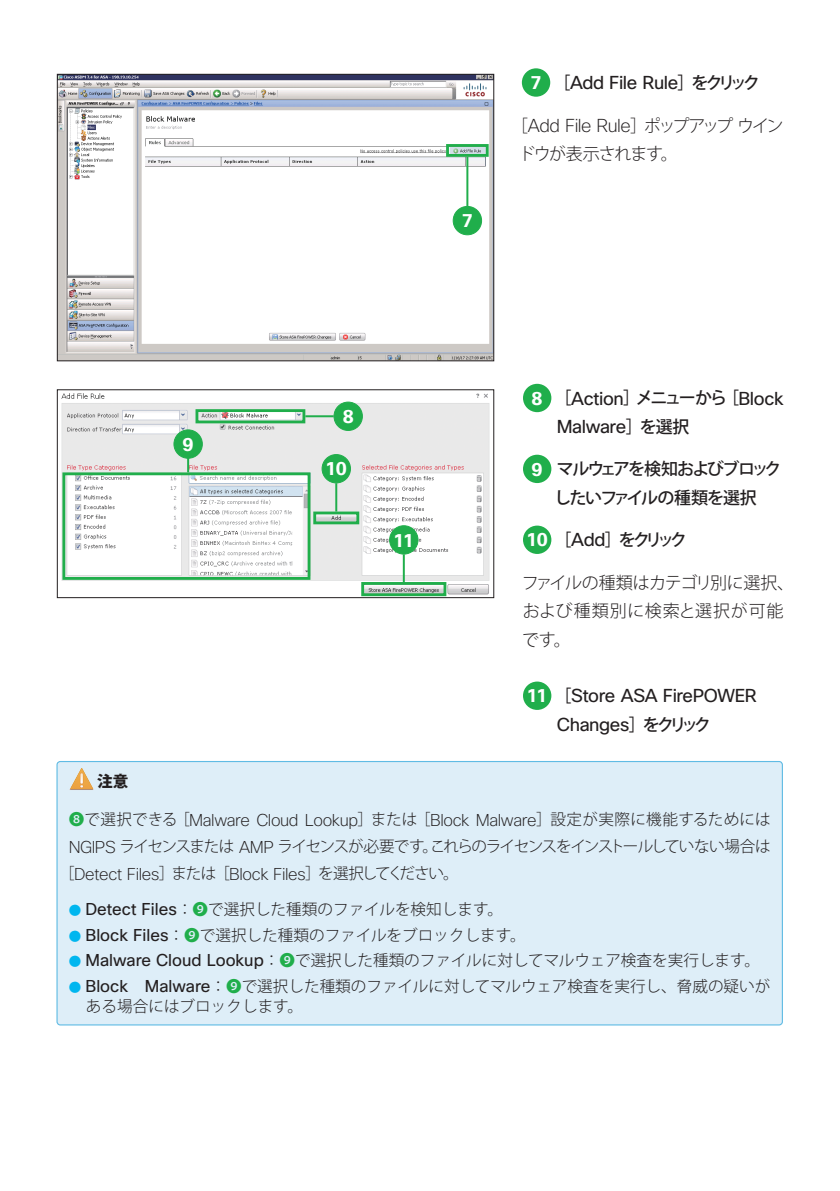
<style>
.page{position:relative;width:840px;height:1191px;background:#fff}
.page>*{position:absolute;margin:0;border:0;box-sizing:border-box;transform-origin:0 0}
.t1{font:700 18.4px "Cisco Sans";color:#fff}
.t2{font:18.2px/28.4px "Cisco Sans";letter-spacing:-.02em;color:#231f20}
.t3{font:500 17px/28.4px "Koz Go Pro";letter-spacing:-.115em;color:#231f20;text-align:center}
.t4{font:300 17px/28.4px "Koz Go Pro";letter-spacing:-.015em;color:#231f20}
.t5{font:300 17px/28.4px "Koz Go Pro";letter-spacing:-.085em;color:#231f20}
.t6{font:200 16.6px "Cisco Sans";letter-spacing:-.025em;color:#231f20}
.t7{font:300 15.6px/19.8px "Koz Go Pro";color:#231f20}
.t8{font:300 15.6px "Koz Go Pro";letter-spacing:-.1em;color:#231f20}
.t9{font:800 15.6px "Koz Go Pro";color:#231f20}
.s1{font-weight:700;font-size:18.4px;color:#fff}
.s2{font-family:"Koz Go Pro";font-weight:500;font-size:17px}
.s3{font-family:"Cisco Sans";font-weight:200;font-size:18.2px}
.s4{font-family:"Cisco Sans";font-weight:700;font-size:18.4px;color:#fff}
.s5{font-family:"Cisco Sans";font-weight:400;font-size:18.2px}
.s6{font-family:"Koz Go Pro";font-weight:300;font-size:15.6px;color:#20ae4b}
.s7{font-family:"Koz Go Pro";font-weight:300;font-size:15.6px}
.s8{font-family:"Cisco Sans";font-weight:200;font-size:16.6px}
.s9{font-size:12.4px;color:#00b6ef}
.s10{font-family:"Cisco Sans";font-weight:400;font-size:16.6px}
.s11{color:#20ae4b}
</style>
<div class="page">
<img style="left:59px;top:76px;width:433px;height:283px">
<div style="left:57px;top:74px;width:437px;height:287px;border:1px solid #231f20"></div>
<div style="left:446px;top:144px;width:42px;height:13px;border:3px solid #20ae4b"></div>
<hr style="left:466px;top:157px;width:2px;height:49px;background:#20ae4b">
<div style="left:453px;top:206px;width:28px;height:29px;background:#20ae4b;border-radius:50%"></div>
<div style="left:452px;top:206px;width:29px;height:29px;border:1px solid #20ae4b;border-radius:50%"></div>
<div style="left:521px;top:68px;width:29px;height:29px;background:#20ae4b;border-radius:50%"></div>
<img style="left:61px;top:393px;width:429px;height:203px">
<div style="left:57px;top:389px;width:437px;height:209px;border:1px solid #231f20"></div>
<div style="left:62px;top:472px;width:248px;height:108px;border:3px solid #20ae4b"></div>
<hr style="left:305px;top:415px;width:28px;height:2px;background:#20ae4b">
<div style="left:334px;top:402px;width:28px;height:28px;background:#20ae4b;border-radius:50%"></div>
<div style="left:333px;top:402px;width:29px;height:29px;border:1px solid #20ae4b;border-radius:50%"></div>
<hr style="left:335px;top:483px;width:2px;height:28px;background:#20ae4b">
<hr style="left:402px;top:554px;width:2px;height:29px;background:#20ae4b">
<hr style="left:187px;top:444px;width:2px;height:28px;background:#20ae4b">
<div style="left:322px;top:454px;width:28px;height:29px;background:#20ae4b;border-radius:50%"></div>
<div style="left:321px;top:454px;width:29px;height:29px;border:1px solid #20ae4b;border-radius:50%"></div>
<div style="left:389px;top:526px;width:29px;height:28px;background:#20ae4b;border-radius:50%"></div>
<div style="left:389px;top:525px;width:29px;height:29px;border:1px solid #20ae4b;border-radius:50%"></div>
<div style="left:174px;top:430px;width:28px;height:28px;background:#20ae4b;border-radius:50%"></div>
<div style="left:173px;top:429px;width:29px;height:29px;border:1px solid #20ae4b;border-radius:50%"></div>
<div style="left:522px;top:384px;width:29px;height:28px;background:#20ae4b;border-radius:50%"></div>
<div style="left:522px;top:455px;width:29px;height:28px;background:#20ae4b;border-radius:50%"></div>
<div style="left:522px;top:525px;width:29px;height:29px;background:#20ae4b;border-radius:50%"></div>
<div style="left:522px;top:681px;width:29px;height:29px;background:#20ae4b;border-radius:50%"></div>
<div style="left:195px;top:409px;width:110px;height:14px;border:3px solid #20ae4b"></div>
<div style="left:313px;top:511px;width:46px;height:13px;border:3px solid #20ae4b"></div>
<div style="left:361px;top:582px;width:85px;height:14px;border:3px solid #20ae4b"></div>
<div style="left:57px;top:761px;width:725px;height:264px;background:#deeef8;border-radius:3px"></div>
<img style="left:69px;top:768px;width:25px;height:22px">
<div style="left:56px;top:761px;width:726px;height:264px;border:1px solid #60bbe4;border-radius:3px"></div>
<p class="t1" style="left:182px;top:432px;width:13px">9</p>
<p class="t1" style="left:461px;top:209px;width:13px">7</p>
<p class="t2" style="left:530px;top:69px;width:231px"><span class="s1">7</span> <span class="s2">［</span>Add File Rule<span class="s2">］をクリック</span></p>
<p class="t5" style="left:518px;top:111px;width:266px;text-indent:-7px">［<span class="s3">Add File Rule</span>］ポップアップウインドウが表示されます。</p>
<p class="t1" style="left:342px;top:404px;width:13px">8</p>
<p class="t1" style="left:325px;top:457px;width:23px">10</p>
<p class="t1" style="left:393px;top:528px;width:22px">11</p>
<p class="t2" style="left:556px;top:385px;width:228px;text-indent:-25px"><span class="s1">8</span> <span class="s2">［</span>Action<span class="s2">］メニューから［</span>Block<br>Malware<span class="s2">］を選択</span></p>
<p class="t3" style="left:531px;top:456px;width:251px"><span class="s4">9</span> マルウェアを検知およびブロックしたいファイルの種類を選択</p>
<p class="t3" style="left:526px;top:526px;width:162px"><span class="s4">10</span> ［<span class="s5">Add</span>］をクリック</p>
<p class="t4" style="left:521px;top:568px;width:274px">ファイルの種類はカテゴリ別に選択、および種類別に検索と選択が可能です。</p>
<p class="t2" style="left:556px;top:682px;width:201px;text-indent:-30px"><span class="s1">11</span> <span class="s2">［</span>Store ASA FirePOWER<br>Changes<span class="s2">］をクリック</span></p>
<p class="t9" style="left:97px;top:771px;width:33px">注意</p>
<p class="t6" style="left:69px;top:809px;width:703px"><span class="s6">❽</span><span class="s7">で選択できる［</span>Malware Cloud Lookup<span class="s7">］または［</span>Block Malware<span class="s7">］設定が実際に機能するためには</span></p>
<p class="t8" style="left:69px;top:836px;width:703px"><span class="s8">NGIPS</span> ライセンスまたは <span class="s8">AMP</span> ライセンスが必要です。これらのライセンスをインストールしていない場合は</p>
<p class="t6" style="left:59px;top:863px;width:401px"><span class="s7">［</span>Detect Files<span class="s7">］または［</span>Block Files<span class="s7">］を選択してください。</span></p>
<p class="t7" style="left:69px;top:899px;width:435px"><span class="s9">●</span> <span class="s10">Detect Files</span>：<span class="s11">❾</span>で選択した種類のファイルを検知します。</p>
<p class="t7" style="left:69px;top:925px;width:458px"><span class="s9">●</span> <span class="s10">Block Files</span>：<span class="s11">❾</span>で選択した種類のファイルをブロックします。</p>
<p class="t7" style="left:69px;top:950px;width:692px"><span class="s9">●</span> <span class="s10">Malware Cloud Lookup</span>：<span class="s11">❾</span>で選択した種類のファイルに対してマルウェア検査を実行します。</p>
<p class="t7" style="left:86px;top:976px;width:685px;text-indent:-17px"><span class="s9">●</span> <span class="s10">Block Malware</span>：<span class="s11">❾</span>で選択した種類のファイルに対してマルウェア検査を実行し、脅威の疑いがある場合にはブロックします。</p>
</div>
